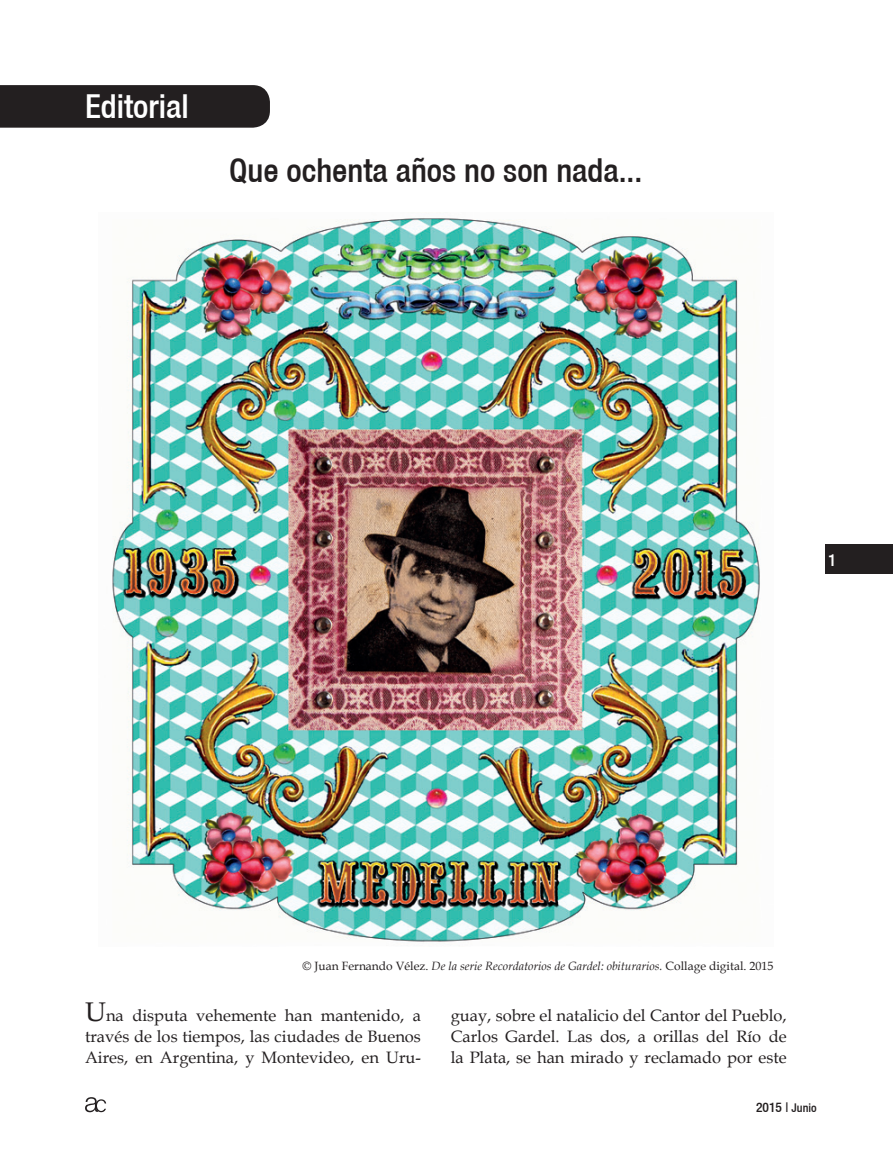
<style>
.page{position:relative;width:893px;height:1149px;background:#fff}
.page>*{position:absolute;margin:0;border:0;box-sizing:border-box;transform-origin:0 0}
.t1{font:500 condensed 33px "Helvetica 67";color:#231f20}
.t2{font:500 condensed 33px "Helvetica 67";color:#fff}
.t3{font:500 condensed 16.95px "Helvetica 67";color:#fff}
.t4{font:16.5px/21.3px "Book Antiqua";color:#231f20;text-align:justify}
.t5{font:500 condensed 13.5px "Helvetica 67";color:#231f20}
.t6{font:italic 12px "Book Antiqua";color:#231f20}
.s1{font-style:normal}
.s2{font-size:27px}
.s3{font-size:12px}
</style>
<div class="page">
<div style="left:825px;top:544px;width:68px;height:29px;background:#231f20"></div>
<svg style="left:85px;top:1097px;width:21px;height:14px"></svg>
<div style="left:0;top:85px;width:270px;height:43px;background:#231f20"></div>
<img style="left:112px;top:218px;width:648px;height:724px">
<h1 class="t2" style="left:85px;top:87px;width:105px">Editorial</h1>
<h1 class="t1" style="left:229px;top:150px;width:415px">Que ochenta años no son nada...</h1>
<p class="t3" style="left:828px;top:549px;width:10px">1</p>
<p class="t6" style="left:303px;top:957px;width:472px"><span class="s1">© Juan Fernando Vélez.</span> De la serie Recordatorios de Gardel: obiturarios. <span class="s1">Collage digital. 2015</span></p>
<p class="t4" style="left:85px;top:1003px;width:337px"><span class="s2">U</span>na disputa vehemente han mantenido, a través de los tiempos, las ciudades de Buenos Aires, en Argentina, y Montevideo, en Uru-</p>
<p class="t4" style="left:451px;top:1003px;width:337px">guay, sobre el natalicio del Cantor del Pueblo, Carlos Gardel. Las dos, a orillas del Río de la Plata, se han mirado y reclamado por este</p>
<p class="t5" style="left:756px;top:1098px;width:62px">2015 | <span class="s3">Junio</span></p>
</div>
